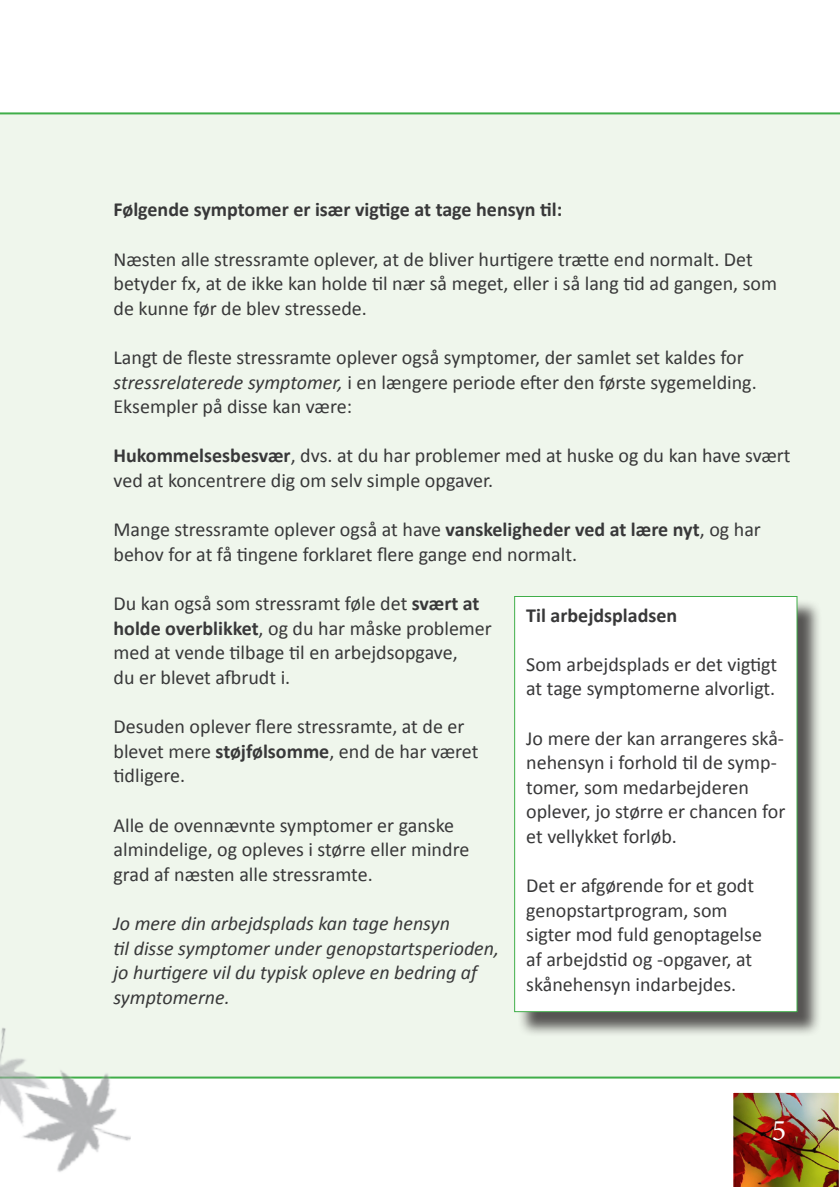
<style>
.page{position:relative;width:840px;height:1191px;background:#fff}
.page>*{position:absolute;margin:0;border:0;box-sizing:border-box;transform-origin:0 0}
.t1{font:30px "Minion Pro";color:#fff}
.brødtekst{font:20px/24.6px "Calibri";color:#383839}
.brødtekst-2{font:italic 20px "Calibri";color:#383839}
.brødtekst-3{font:700 20px "Calibri";color:#383839}
.s1{font-style:italic}
.s2{font-weight:700}
</style>
<div class="page">
<img style="left:733px;top:1092px;width:106px;height:95px">
<div style="left:0;top:112px;width:839px;height:966px;background:#eff6ec"></div>
<img style="left:0;top:821px;width:150px;height:351px">
<div style="left:517px;top:599px;width:304px;height:438px;background:#231f20;opacity:.75"></div>
<div style="left:514px;top:596px;width:282px;height:415px;background:#fff"></div>
<div style="left:514px;top:596px;width:282px;height:416px;border:1px solid #40ae49"></div>
<p class="brødtekst-3" style="left:113px;top:197px;width:450px">Følgende symptomer er især vigtige at tage hensyn til:</p>
<p class="brødtekst" style="left:113px;top:246px;width:664px">Næsten alle stressramte oplever, at de bliver hurtigere trætte end normalt. Det betyder fx, at de ikke kan holde til nær så meget, eller i så lang tid ad gangen, som de kunne før de blev stressede.</p>
<p class="brødtekst" style="left:113px;top:344px;width:644px">Langt de fleste stressramte oplever også symptomer, der samlet set kaldes for <span class="s1">stressrelaterede symptomer,</span> i en længere periode efter den første sygemelding.<br>Eksempler på disse kan være:</p>
<p class="brødtekst" style="left:113px;top:442px;width:678px"><span class="s2">Hukommelsesbesvær</span>, dvs. at du har problemer med at huske og du kan have svært ved at koncentrere dig om selv simple opgaver.</p>
<p class="brødtekst" style="left:113px;top:516px;width:648px">Mange stressramte oplever også at have <span class="s2">vanskeligheder ved at lære nyt</span>, og har behov for at få tingene forklaret flere gange end normalt.</p>
<p class="brødtekst" style="left:113px;top:590px;width:367px">Du kan også som stressramt føle det <span class="s2">svært at</span></p>
<p class="brødtekst" style="left:113px;top:615px;width:380px"><span class="s2">holde overblikket</span>, og du har måske problemer</p>
<p class="brødtekst" style="left:113px;top:639px;width:345px">med at vende tilbage til en arbejdsopgave,</p>
<p class="brødtekst" style="left:113px;top:664px;width:178px">du er blevet afbrudt i.</p>
<p class="brødtekst" style="left:113px;top:713px;width:352px">Desuden oplever flere stressramte, at de er</p>
<p class="brødtekst" style="left:113px;top:738px;width:366px">blevet mere <span class="s2">støjfølsomme</span>, end de har været</p>
<p class="brødtekst" style="left:113px;top:762px;width:73px">tidligere.</p>
<p class="brødtekst" style="left:113px;top:811px;width:342px">Alle de ovennævnte symptomer er ganske</p>
<p class="brødtekst" style="left:113px;top:836px;width:357px">almindelige, og opleves i større eller mindre</p>
<p class="brødtekst" style="left:113px;top:861px;width:260px">grad af næsten alle stressramte.</p>
<p class="brødtekst-2" style="left:113px;top:911px;width:338px">Jo mere din arbejdsplads kan tage hensyn</p>
<p class="brødtekst-2" style="left:113px;top:935px;width:387px">til disse symptomer under genopstartsperioden,</p>
<p class="brødtekst-2" style="left:113px;top:960px;width:365px">jo hurtigere vil du typisk opleve en bedring af</p>
<p class="brødtekst-2" style="left:113px;top:984px;width:118px">symptomerne.</p>
<p class="brødtekst-3" style="left:526px;top:602px;width:152px">Til arbejdspladsen</p>
<p class="brødtekst" style="left:526px;top:651px;width:252px">Som arbejdsplads er det vigtigt at tage symptomerne alvorligt.</p>
<p class="brødtekst" style="left:526px;top:724px;width:260px">Jo mere der kan arrangeres skå&shy;nehensyn i forhold til de symp&shy;tomer, som medarbejderen oplever, jo større er chancen for et vellykket forløb.</p>
<p class="brødtekst" style="left:526px;top:872px;width:237px">Det er afgørende for et godt genopstartprogram, som sigter mod fuld genoptagelse af arbejdstid og -opgaver, at skånehensyn indarbejdes.</p>
<p class="t1" style="left:771px;top:1109px;width:16px">5</p>
</div>
